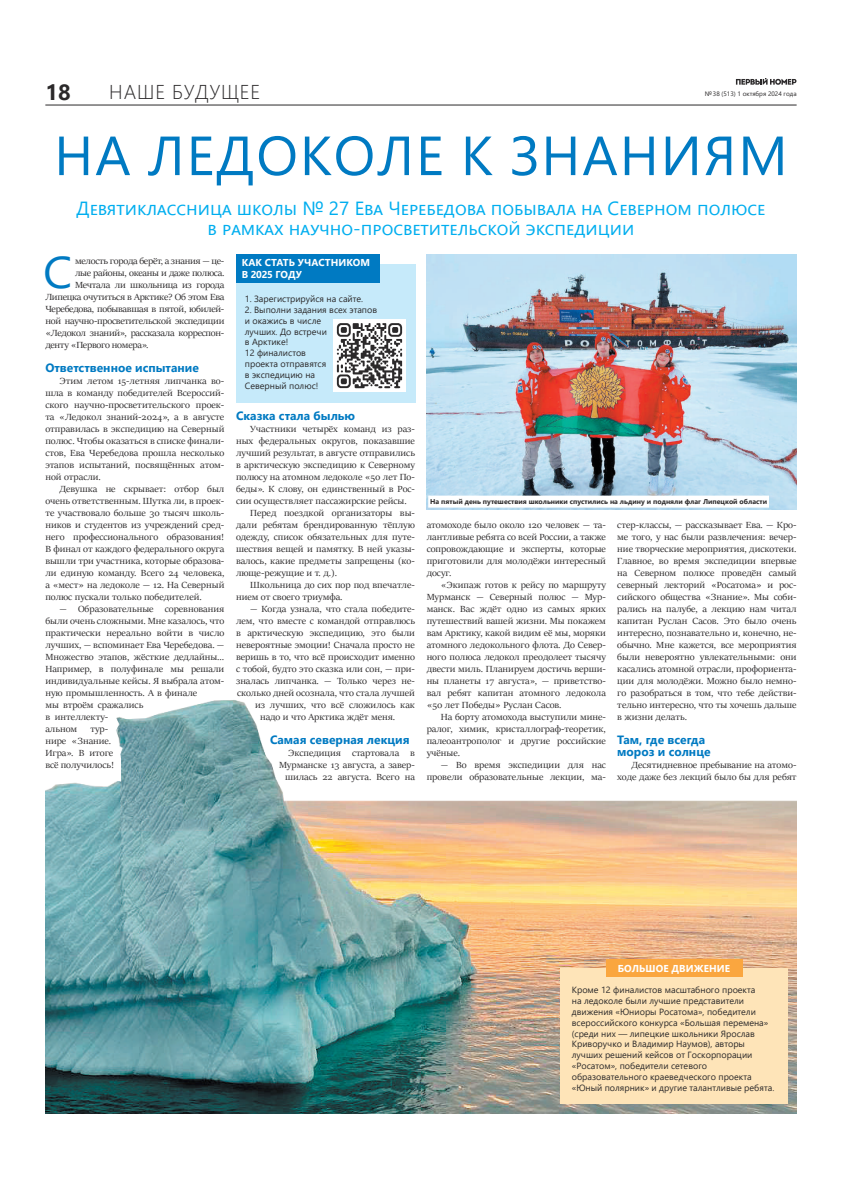
<style>
.page{position:relative;width:842px;height:1191px;background:#fff}
.page>*{position:absolute;margin:0;border:0;box-sizing:border-box;transform-origin:0 0}
.t1{font:55px "Segoe UI";letter-spacing:.035em;color:#007ac2}
.t2{font:44.3px "Segoe UI";color:#007ac2;scale:1.07 1}
.t3{font:700 22px "Segoe UI";color:#2b292a}
.t4{font:300 20px "Segoe UI";letter-spacing:.045em;color:#2b292a}
.t5{font:19px/20px "Segoe UI";color:#00aeef;text-align:center}
.t6{font:700 12px/12px "Segoe UI";color:#007ac2}
.t7{font:10px/12px "Sitka Banner";color:#2b292a;text-align:justify;scale:1.07 1}
.t8{font:10px "Sitka Banner";letter-spacing:-.025em;color:#2b292a;scale:1.07 1}
.t9{font:700 10px/12px "Segoe UI";letter-spacing:.01em;color:#fff}
.t10{font:9px/10.8px "Segoe UI";color:#2b292a}
.t11{font:700 7px "Segoe UI";color:#2b292a}
.t12{font:6.4px "Segoe UI";color:#2b292a}
</style>
<div class="page">
<hr style="left:45px;top:104px;width:752px;height:1px;background:#2b292a">
<svg style="left:736px;top:78px;width:60px;height:7px"></svg>
<img style="left:45px;top:700px;width:752px;height:413px">
<img style="left:427px;top:254px;width:370px;height:255px">
<div style="left:560px;top:968px;width:228px;height:135px;background:#fee4b8"></div>
<div style="left:606px;top:959px;width:136px;height:17px;background:#faa63f"></div>
<div style="left:236px;top:264px;width:179px;height:138px;background:#c6eafa"></div>
<div style="left:236px;top:254px;width:144px;height:29px;background:#007ac2"></div>
<img style="left:333px;top:319px;width:72px;height:72px">
<div style="left:428px;top:495px;width:341px;height:12px;background:#fff"></div>
<h3 class="t3" style="left:45px;top:71px;width:27px">18</h3>
<p class="t12" style="left:705px;top:88px;width:93px">№ 38 (513) 1 октября 2024 года</p>
<h3 class="t4" style="left:109px;top:73px;width:153px">НАШЕ БУДУЩЕЕ</h3>
<h1 class="t1" style="left:54px;top:104px;width:735px">НА ЛЕДОКОЛЕ К ЗНАНИЯМ</h1>
<h3 class="t5" style="left:77px;top:196px;width:690px">Девятиклассница школы № 27 Ева Черебедова побывала на Северном полюсе в рамках научно-просветительской экспедиции</h3>
<h2 class="t2" style="left:43px;top:230px;width:29px">С</h2>
<p class="t8" style="left:75px;top:254px;width:141px">мелость города берёт, а знания — це-</p>
<p class="t8" style="left:75px;top:266px;width:141px">лые районы, океаны и даже полюса.</p>
<p class="t8" style="left:75px;top:278px;width:141px">Мечтала ли школьница из города</p>
<p class="t8" style="left:45px;top:290px;width:169px">Липецка очутиться в Арктике? Об этом Ева</p>
<p class="t8" style="left:45px;top:302px;width:169px">Черебедова, побывавшая в пятой, юбилей-</p>
<p class="t8" style="left:45px;top:314px;width:169px">ной научно-просветительской экспедиции</p>
<p class="t8" style="left:45px;top:326px;width:169px">«Ледокол знаний», рассказала корреспон-</p>
<p class="t8" style="left:45px;top:338px;width:98px">денту «Первого номера».</p>
<p class="t6" style="left:45px;top:361px;width:155px">Ответственное испытание</p>
<p class="t7" style="left:45px;top:375px;width:169px;text-indent:14px">Этим летом 15-летняя липчанка во&shy;шла в команду победителей Всероссий&shy;ского научно-просветительского проек&shy;та «Ледокол знаний-2024», а в августе отправилась в экспедицию на Северный полюс. Чтобы оказаться в списке финали&shy;стов, Ева Черебедова прошла несколько этапов испытаний, посвящённых атом&shy;ной отрасли.</p>
<p class="t7" style="left:45px;top:483px;width:169px;text-indent:14px">Девушка не скрывает: отбор был очень ответственным. Шутка ли, в проек&shy;те участвовало больше 30 тысяч школь&shy;ников и студентов из учреждений сред&shy;него профессионального образования!<br>В финал от каждого федерального округа вышли три участника, которые образова&shy;ли единую команду. Всего 24 человека, а «мест» на ледоколе — 12. На Северный полюс пускали только победителей.</p>
<p class="t7" style="left:45px;top:603px;width:169px;text-align:left;text-indent:14px">— Образовательные соревнования были очень сложными. Мне казалось, что практически нереально войти в число лучших, — вспоминает Ева Черебедова. —<br>Множество этапов, жёсткие дедлайны…<br>Например, в полуфинале мы решали индивидуальные кейсы. Я выбрала атом&shy;ную промышленность. А в финале<br>мы втроём сражались<br>в интеллекту-<br>альном</p>
<p class="t7" style="left:45px;top:723px;width:66px;text-align:left;text-indent:45px">тур&shy;нире «Знание.<br>Игра». В итоге всё получилось!</p>
<p class="t9" style="left:242px;top:256px;width:130px">КАК СТАТЬ УЧАСТНИКОМ<br>В 2025 ГОДУ</p>
<p class="t10" style="left:245px;top:293px;width:120px">1. Зарегистрируйся на сайте.</p>
<p class="t10" style="left:245px;top:303px;width:134px">2. Выполни задания всех этапов и окажись в числе<br>лучших. До встречи<br>в Арктике!<br>12 финалистов<br>проекта отправятся<br>в экспедицию на<br>Северный полюс!</p>
<p class="t6" style="left:236px;top:409px;width:121px">Сказка стала былью</p>
<p class="t7" style="left:250px;top:423px;width:156px">Участники четырёх команд из раз-</p>
<p class="t7" style="left:236px;top:435px;width:169px">ных федеральных округов, показавшие</p>
<p class="t7" style="left:236px;top:447px;width:169px">лучший результат, в августе отправились</p>
<p class="t7" style="left:236px;top:459px;width:169px">в арктическую экспедицию к Северному</p>
<p class="t7" style="left:236px;top:471px;width:169px">полюсу на атомном ледоколе «50 лет По-</p>
<p class="t7" style="left:236px;top:483px;width:169px">беды». К слову, он единственный в Рос-</p>
<p class="t7" style="left:236px;top:495px;width:161px">сии осуществляет пассажирские рейсы.</p>
<p class="t7" style="left:250px;top:507px;width:156px">Перед поездкой организаторы вы-</p>
<p class="t7" style="left:236px;top:519px;width:169px">дали ребятам брендированную тёплую</p>
<p class="t7" style="left:236px;top:531px;width:169px">одежду, список обязательных для путе-</p>
<p class="t7" style="left:236px;top:543px;width:169px">шествия вещей и памятку. В ней указы-</p>
<p class="t7" style="left:236px;top:555px;width:169px">валось, какие предметы запрещены (ко-</p>
<p class="t7" style="left:236px;top:567px;width:96px">люще-режущие и т. д.).</p>
<p class="t7" style="left:250px;top:579px;width:156px">Школьница до сих пор под впечатле-</p>
<p class="t7" style="left:236px;top:591px;width:101px">нием от своего триумфа.</p>
<p class="t7" style="left:250px;top:603px;width:156px">— Когда узнала, что стала победите-</p>
<p class="t7" style="left:236px;top:615px;width:169px">лем, что вместе с командой отправлюсь</p>
<p class="t7" style="left:236px;top:627px;width:169px">в арктическую экспедицию, это были</p>
<p class="t7" style="left:236px;top:639px;width:169px">невероятные эмоции! Сначала просто не</p>
<p class="t7" style="left:236px;top:651px;width:169px">веришь в то, что всё происходит именно</p>
<p class="t7" style="left:236px;top:663px;width:169px">с тобой, будто это сказка или сон, — при-</p>
<p class="t7" style="left:236px;top:675px;width:169px">зналась липчанка. — Только через не-</p>
<p class="t7" style="left:237px;top:687px;width:168px">сколько дней осознала, что стала лучшей</p>
<p class="t7" style="left:255px;top:699px;width:151px">из лучших, что всё сложилось как</p>
<p class="t7" style="left:260px;top:711px;width:128px">надо и что Арктика ждёт меня.</p>
<p class="t6" style="left:270px;top:733px;width:141px">Самая северная лекция</p>
<p class="t7" style="left:279px;top:747px;width:129px;text-align:right">Экспедиция стартовала в<br>Мурманске 13 августа, а завер&shy;шилась 22 августа. Всего на</p>
<p class="t11" style="left:430px;top:494px;width:338px">На пятый день путешествия школьники спустились на льдину и подняли флаг Липецкой области</p>
<p class="t7" style="left:427px;top:519px;width:169px">атомоходе было около 120 человек — та&shy;лантливые ребята со всей России, а также сопровождающие и эксперты, которые приготовили для молодёжи интересный досуг.</p>
<p class="t7" style="left:427px;top:579px;width:169px;text-indent:14px">«Экипаж готов к рейсу по маршруту Мурманск — Северный полюс — Мур&shy;манск. Вас ждёт одно из самых ярких путешествий вашей жизни. Мы покажем вам Арктику, какой видим её мы, моряки атомного ледокольного флота. До Север&shy;ного полюса ледокол преодолеет тысячу двести миль. Планируем достичь верши&shy;ны планеты 17 августа», — приветство&shy;вал ребят капитан атомного ледокола «50 лет Победы» Руслан Сасов.</p>
<p class="t7" style="left:427px;top:711px;width:169px;text-indent:14px">На борту атомохода выступили мине&shy;ралог, химик, кристаллограф-теоретик, палеоантрополог и другие российские учёные.</p>
<p class="t7" style="left:427px;top:759px;width:169px;text-align:right">— Во время экспедиции для нас провели образовательные лекции, ма-</p>
<p class="t7" style="left:617px;top:519px;width:169px">стер-классы, — рассказывает Ева. — Кро&shy;ме того, у нас были развлечения: вечер&shy;ние творческие мероприятия, дискотеки.<br>Главное, во время экспедиции впервые на Северном полюсе проведён самый северный лекторий «Росатома» и рос&shy;сийского общества «Знание». Мы соби&shy;рались на палубе, а лекцию нам читал капитан Руслан Сасов. Это было очень интересно, познавательно и, конечно, не&shy;обычно. Мне кажется, все мероприятия были невероятно увлекательными: они касались атомной отрасли, профориента&shy;ции для молодёжи. Можно было немно&shy;го разобраться в том, что тебе действи&shy;тельно интересно, что ты хочешь дальше в жизни делать.</p>
<p class="t6" style="left:617px;top:733px;width:95px">Там, где всегда мороз и солнце</p>
<p class="t7" style="left:617px;top:759px;width:169px;text-align:right">Десятидневное пребывание на атомо&shy;ходе даже без лекций было бы для ребят</p>
<p class="t9" style="left:618px;top:961px;width:114px">БОЛЬШОЕ ДВИЖЕНИЕ</p>
<p class="t10" style="left:572px;top:984px;width:204px">Кроме 12 финалистов масштабного проекта<br>на ледоколе были лучшие представители движения «Юниоры Росатома», победители всероссийского конкурса «Большая перемена» (среди них — липецкие школьники Ярослав Криворучко и Владимир Наумов), авторы лучших решений кейсов от Госкорпорации «Росатом», победители сетевого образовательного краеведческого проекта «Юный полярник» и другие талантливые ребята.</p>
</div>
